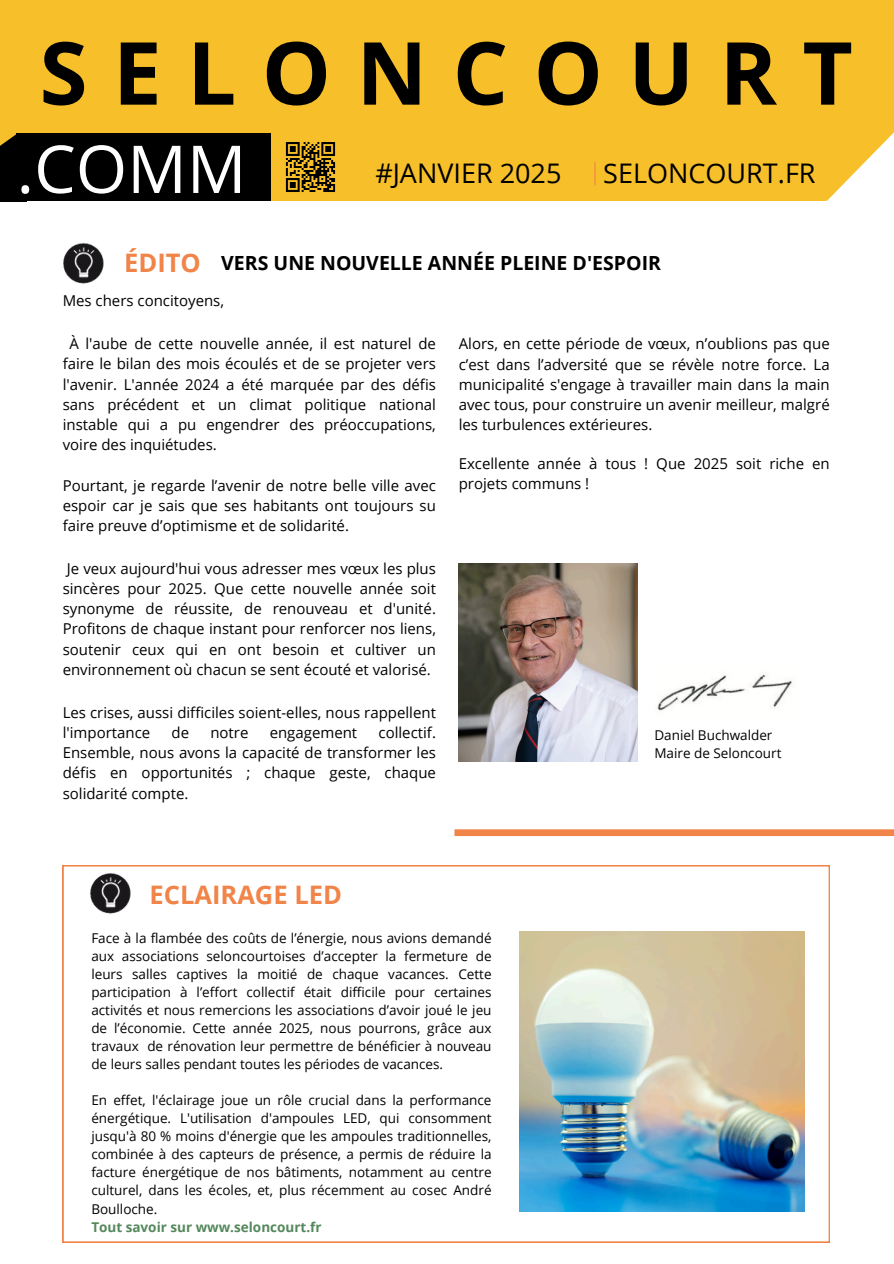
<style>
.page{position:relative;width:894px;height:1264px;background:#fff}
.page>*{position:absolute;margin:0;border:0;box-sizing:border-box;transform-origin:0 0}
.t1{font:700 87px "Open Sans";letter-spacing:.295em;color:#000}
.t2{font:66px "Open Sans";color:#fff}
.t3{font:27px "Open Sans";color:#000}
.t4{font:700 25.5px "Open Sans";color:#f18448}
.t5{font:700 19.5px "Open Sans";color:#000}
.t6{font:15px/20.2px "Open Sans";color:#000;text-align:justify}
.t7{font:13.5px/18px "Open Sans";color:#000;text-align:justify}
.t8{font:700 13.5px "Open Sans";color:#54885c}
</style>
<div class="page">
<div style="left:454px;top:829px;width:439px;height:7px;background:#f18448"></div>
<div style="left:0;top:0;width:893px;height:201px;background:#f7bf2a"></div>
<svg style="left:63px;top:865px;width:766px;height:377px"></svg>
<img style="left:285px;top:142px;width:51px;height:50px">
<img style="left:458px;top:563px;width:179px;height:198px">
<img style="left:657px;top:673px;width:136px;height:38px">
<img style="left:63px;top:242px;width:43px;height:43px;border-radius:50%">
<svg style="left:594px;top:162px;width:1px;height:23px"></svg>
<img style="left:89px;top:872px;width:43px;height:43px;border-radius:50%">
<img style="left:519px;top:931px;width:285px;height:280px">
<div style="left:18px;top:134px;width:253px;height:67px;background:#000"></div>
<div style="left:0;top:133px;width:37px;height:68px;background:#000"></div>
<div style="left:17px;top:134px;width:5px;height:39px;background:#000"></div>
<p class="t1" style="left:40px;top:12px;width:814px">SELONCOURT</p>
<p class="t2" style="left:17px;top:122px;width:231px">.COMM</p>
<h3 class="t3" style="left:375px;top:154px;width:187px">#JANVIER 2025</h3>
<h5 class="t3" style="left:603px;top:154px;width:214px">SELONCOURT.FR</h5>
<h4 class="t4" style="left:124px;top:245px;width:78px">ÉDITO</h4>
<p class="t5" style="left:221px;top:249px;width:441px">VERS UNE NOUVELLE ANNÉE PLEINE D'ESPOIR</p>
<p class="t6" style="left:63px;top:290px;width:163px">Mes chers concitoyens,</p>
<p class="t6" style="left:63px;top:333px;width:375px;text-indent:7px">À l'aube de cette nouvelle année, il est naturel de faire le bilan des mois écoulés et de se projeter vers l'avenir. L'année 2024 a été marquée par des défis sans précédent et un climat politique national instable qui a pu engendrer des préoccupations, voire des inquiétudes.</p>
<p class="t6" style="left:63px;top:474px;width:375px">Pourtant, je regarde l’avenir de notre belle ville avec espoir car je sais que ses habitants ont toujours su faire preuve d’optimisme et de solidarité.</p>
<p class="t6" style="left:63px;top:558px;width:375px">Je veux aujourd'hui vous adresser mes vœux les plus sincères pour 2025. Que cette nouvelle année soit synonyme de réussite, de renouveau et d'unité.<br>Profitons de chaque instant pour renforcer nos liens, soutenir ceux qui en ont besoin et cultiver un environnement où chacun se sent écouté et valorisé.</p>
<p class="t6" style="left:63px;top:701px;width:375px">Les crises, aussi difficiles soient-elles, nous rappellent l'importance</p>
<p class="t6" style="left:458px;top:333px;width:372px">Alors, en cette période de vœux, n’oublions pas que c’est dans l’adversité que se révèle notre force. La municipalité s'engage à travailler main dans la main avec tous, pour construire un avenir meilleur, malgré les turbulences extérieures.</p>
<p class="t6" style="left:458px;top:453px;width:372px">Excellente année à tous ! Que 2025 soit riche en projets communs !</p>
<p class="t6" style="left:63px;top:722px;width:375px;text-indent:316px">collectif.<br>Ensemble, nous avons la capacité de transformer les défis en opportunités ; chaque geste, chaque solidarité compte.</p>
<p class="t6" style="left:171px;top:722px;width:19px">de</p>
<p class="t6" style="left:210px;top:722px;width:40px">notre</p>
<p class="t6" style="left:269px;top:722px;width:89px">engagement</p>
<p class="t7" style="left:654px;top:725px;width:119px">Daniel Buchwalder</p>
<p class="t7" style="left:654px;top:743px;width:128px">Maire de Seloncourt</p>
<h2 class="t4" style="left:149px;top:876px;width:194px">ECLAIRAGE LED</h2>
<p class="t7" style="left:91px;top:929px;width:401px">Face à la flambée des coûts de l’énergie, nous avions demandé aux associations seloncourtoises d’accepter la fermeture de leurs salles captives la moitié de chaque vacances. Cette participation à l’effort collectif était difficile pour certaines activités et nous remercions les associations d’avoir joué le jeu de l’économie. Cette année 2025, nous pourrons, grâce aux travaux de rénovation leur permettre de bénéficier à nouveau de leurs salles pendant toutes les périodes de vacances.</p>
<p class="t7" style="left:91px;top:1091px;width:401px">En effet, l'éclairage joue un rôle crucial dans la performance énergétique. L'utilisation d'ampoules LED, qui consomment jusqu'à 80 % moins d'énergie que les ampoules traditionnelles, combinée à des capteurs de présence, a permis de réduire la facture énergétique de nos bâtiments, notamment au centre culturel, dans les écoles, et, plus récemment au cosec André Boulloche.</p>
<h3 class="t8" style="left:91px;top:1216px;width:232px">Tout savoir sur www.seloncourt.fr</h3>
</div>
